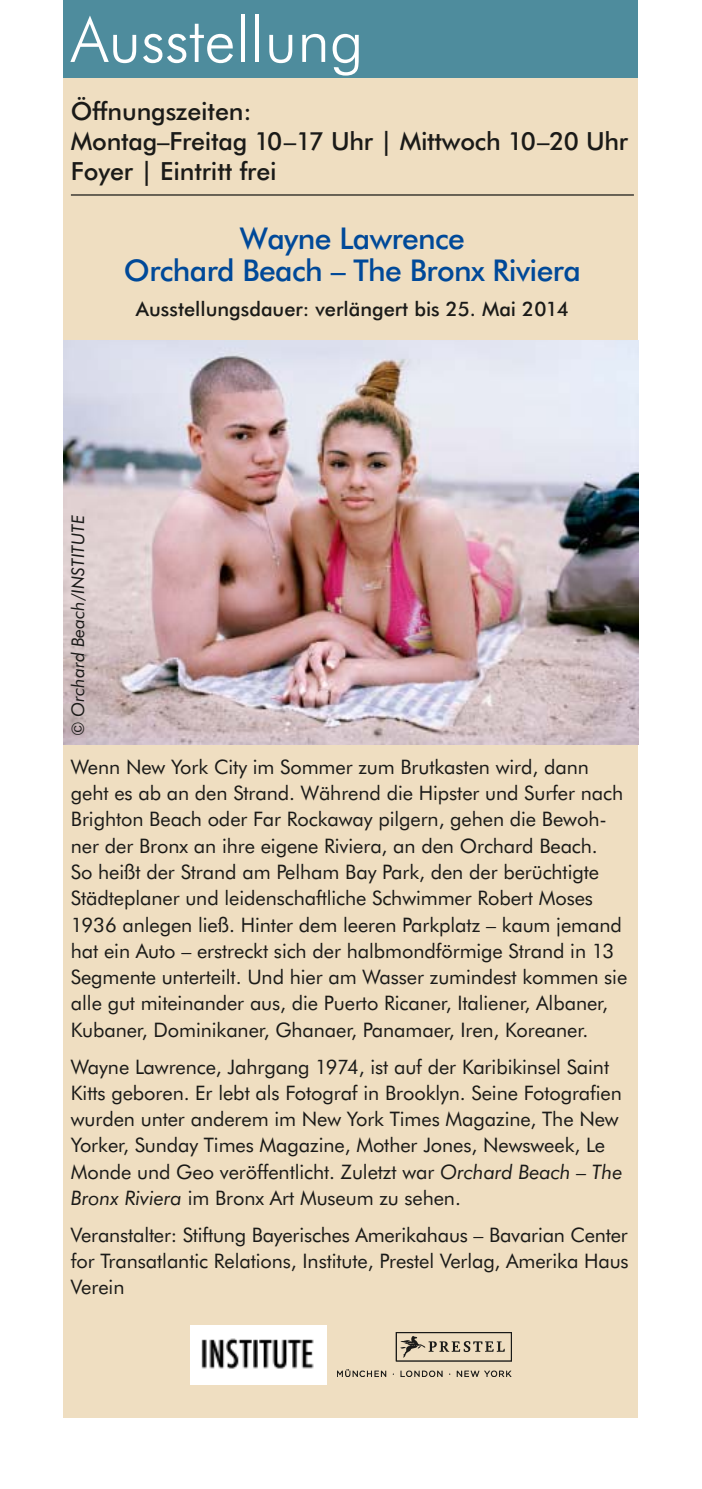
<style>
.page{position:relative;width:702px;height:1489px;background:#fff}
.page>*{position:absolute;margin:0;border:0;box-sizing:border-box;transform-origin:0 0}
.t1{font:300 62.5px "Futura BT";color:#fff}
.t2{font:500 30px/32.5px "Futura BT";letter-spacing:-.02em;color:#004999;text-align:center}
.t3{font:500 25px/30px "Futura BT";letter-spacing:-.005em;color:#1a1a18}
.t4{font:20px/26.2px "Futura BT";letter-spacing:-.005em;color:#1a1a18}
.t5{font:500 20px "Futura BT";color:#1a1a18}
.t6{font:italic 17.5px "Futura BT";color:#1a1a18}
.s1{font-style:italic}
</style>
<div class="page">
<div style="left:64px;top:0;width:574px;height:1417px;background:#efdec1"></div>
<div style="left:64px;top:0;width:574px;height:78px;background:#4e8c9d"></div>
<hr style="left:71px;top:194px;width:563px;height:2px;background:#1a1a18">
<img style="left:64px;top:340px;width:574px;height:404px">
<img style="left:337px;top:1332px;width:174px;height:44px">
<img style="left:190px;top:1325px;width:136px;height:58px">
<h1 class="t1" style="left:71px;top:9px;width:294px">Ausstellung</h1>
<p class="t3" style="left:71px;top:98px;width:558px">Öffnungszeiten:<br>Montag–Freitag 10–17 Uhr | Mittwoch 10–20 Uhr<br>Foyer | Eintritt frei</p>
<h2 class="t2" style="left:124px;top:224px;width:458px">Wayne Lawrence<br>Orchard Beach – The Bronx Riviera</h2>
<p class="t5" style="left:136px;top:299px;width:434px">Ausstellungsdauer: verlängert bis 25. Mai 2014</p>
<p class="t6" style="left:69px;top:736px;width:222px;rotate:-90deg">© Orchard Beach/INSTITUTE</p>
<p class="t4" style="left:71px;top:754px;width:558px">Wenn New York City im Sommer zum Brutkasten wird, dann geht es ab an den Strand. Während die Hipster und Surfer nach Brighton Beach oder Far Rockaway pilgern, gehen die Bewoh&shy;ner der Bronx an ihre eigene Riviera, an den Orchard Beach.<br>So heißt der Strand am Pelham Bay Park, den der berüchtigte Städteplaner und leidenschaftliche Schwimmer Robert Moses 1936 anlegen ließ. Hinter dem leeren Parkplatz – kaum jemand hat ein Auto – erstreckt sich der halbmondförmige Strand in 13<br>Segmente unterteilt. Und hier am Wasser zumindest kommen sie alle gut miteinander aus, die Puerto Ricaner, Italiener, Albaner, Kubaner, Dominikaner, Ghanaer, Panamaer, Iren, Koreaner.</p>
<p class="t4" style="left:71px;top:1054px;width:553px">Wayne Lawrence, Jahrgang 1974, ist auf der Karibikinsel Saint Kitts geboren. Er lebt als Fotograf in Brooklyn. Seine Fotografien wurden unter anderem im New York Times Magazine, The New Yorker, Sunday Times Magazine, Mother Jones, Newsweek, Le Monde und Geo veröffentlicht. Zuletzt war <span class="s1">Orchard Beach – The Bronx Riviera</span> im Bronx Art Museum zu sehen.</p>
<p class="t4" style="left:71px;top:1222px;width:559px;text-align:justify">Veranstalter: Stiftung Bayerisches Amerikahaus – Bavarian Center for Transatlantic Relations, Institute, Prestel Verlag, Amerika Haus Verein</p>
</div>
